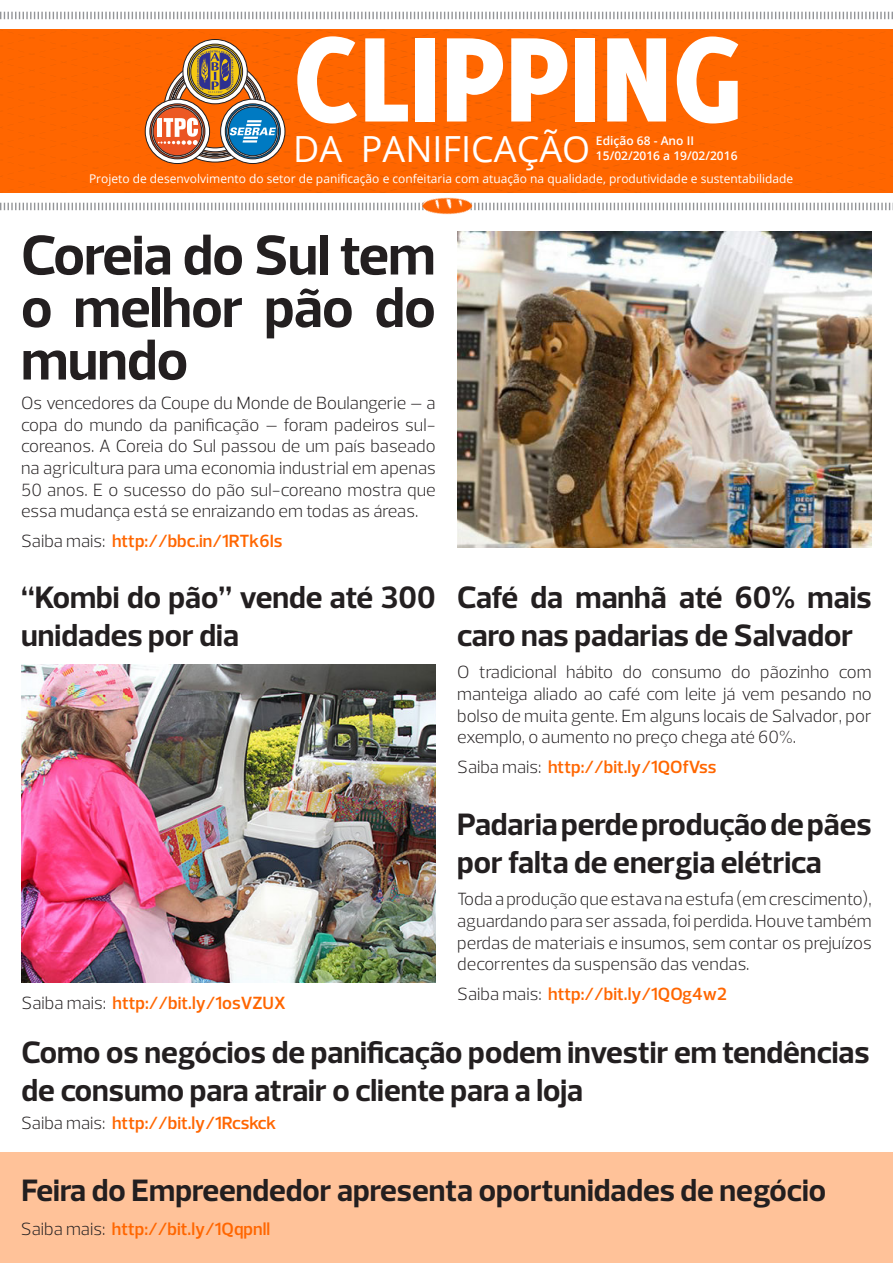
<style>
.page{position:relative;width:893px;height:1263px;background:#fff}
.page>*{position:absolute;margin:0;border:0;box-sizing:border-box;transform-origin:0 0}
.t1{font:800 132px "Delicious";color:#fff}
.t2{font:700 57px/52.5px "Prelo";letter-spacing:-.01em;color:#231f20;text-align:justify}
.t3{font:36px "Open Sans";color:#fff}
.t4{font:700 31.5px/37.8px "Prelo";color:#231f20}
.t5{font:300 18px/21.6px "Prelo";color:#231f20;text-align:justify}
.t6{font:600 18px "Prelo";color:#f60}
.t7{font:12px "Open Sans";color:#fff}
.t8{font:600 12px/15px "Open Sans";color:#fff}
.s1{font-weight:300;color:#231f20}
</style>
<div class="page">
<div style="left:637px;top:164px;width:256px;height:21px;background:#f60"></div>
<svg style="left:637px;top:184px;width:44px;height:9px"></svg>
<div style="left:0;top:185px;width:637px;height:8px;background:#f60"></div>
<div style="left:0;top:164px;width:637px;height:21px;background:#f60"></div>
<div style="left:212px;top:184px;width:213px;height:9px;background:#f60"></div>
<svg style="left:0;top:203px;width:420px;height:7px"></svg>
<svg style="left:474px;top:203px;width:419px;height:7px"></svg>
<img style="left:421px;top:197px;width:52px;height:18px">
<svg style="left:0;top:11px;width:893px;height:9px"></svg>
<svg style="left:0;top:30px;width:893px;height:134px;background:#f4690c"></svg>
<div style="left:0;top:1152px;width:893px;height:111px;background:#ffc299"></div>
<img style="left:457px;top:232px;width:415px;height:315px">
<img style="left:22px;top:665px;width:413px;height:317px">
<h1 class="t1" style="left:293px;top:2px;width:450px">CLIPPING</h1>
<h3 class="t3" style="left:293px;top:124px;width:299px">DA PANIFICAÇÃO</h3>
<p class="t7" style="left:89px;top:170px;width:706px">Projeto de desenvolvimento do setor de panificação e confeitaria com atuação na qualidade, produtividade e sustentabilidade</p>
<p class="t8" style="left:596px;top:133px;width:143px">Edição 68 - Ano II<br>15/02/2016 a 19/02/2016</p>
<p class="t2" style="left:21px;top:229px;width:416px">Coreia do Sul tem o melhor pão do mundo</p>
<p class="t5" style="left:21px;top:392px;width:416px">Os vencedores da Coupe du Monde de Boulangerie – a copa do mundo da panificação – foram padeiros sul&shy;coreanos. A Coreia do Sul passou de um país baseado na agricultura para uma economia industrial em apenas 50 anos. E o sucesso do pão sul-coreano mostra que essa mudança está se enraizando em todas as áreas.</p>
<p class="t6" style="left:21px;top:530px;width:263px"><span class="s1">Saiba mais:</span> http://bbc.in/1RTk6Is</p>
<p class="t4" style="left:21px;top:579px;width:416px">“Kombi do pão” vende até 300 unidades por dia</p>
<p class="t6" style="left:22px;top:992px;width:266px"><span class="s1">Saiba mais:</span> http://bit.ly/1osVZUX</p>
<p class="t4" style="left:457px;top:579px;width:416px">Café da manhã até 60% mais caro nas padarias de Salvador</p>
<p class="t5" style="left:457px;top:662px;width:416px">O tradicional hábito do consumo do pãozinho com manteiga aliado ao café com leite já vem pesando no bolso de muita gente. Em alguns locais de Salvador, por exemplo, o aumento no preço chega até 60%.</p>
<p class="t6" style="left:457px;top:756px;width:261px"><span class="s1">Saiba mais:</span> http://bit.ly/1QOfVss</p>
<p class="t4" style="left:457px;top:806px;width:416px">Padaria perde produção de pães por falta de energia elétrica</p>
<p class="t5" style="left:457px;top:889px;width:416px">Toda a produção que estava na estufa (em crescimento), aguardando para ser assada, foi perdida. Houve também perdas de materiais e insumos, sem contar os prejuízos decorrentes da suspensão das vendas.</p>
<p class="t6" style="left:457px;top:983px;width:271px"><span class="s1">Saiba mais:</span> http://bit.ly/1QOg4w2</p>
<p class="t4" style="left:22px;top:1034px;width:849px">Como os negócios de panificação podem investir em tendências de consumo para atrair o cliente para a loja</p>
<p class="t6" style="left:21px;top:1112px;width:257px"><span class="s1">Saiba mais:</span> http://bit.ly/1Rcskck</p>
<p class="t4" style="left:21px;top:1172px;width:806px">Feira do Empreendedor apresenta oportunidades de negócio</p>
<p class="t6" style="left:21px;top:1218px;width:251px"><span class="s1">Saiba mais:</span> http://bit.ly/1Qqpnll</p>
</div>
